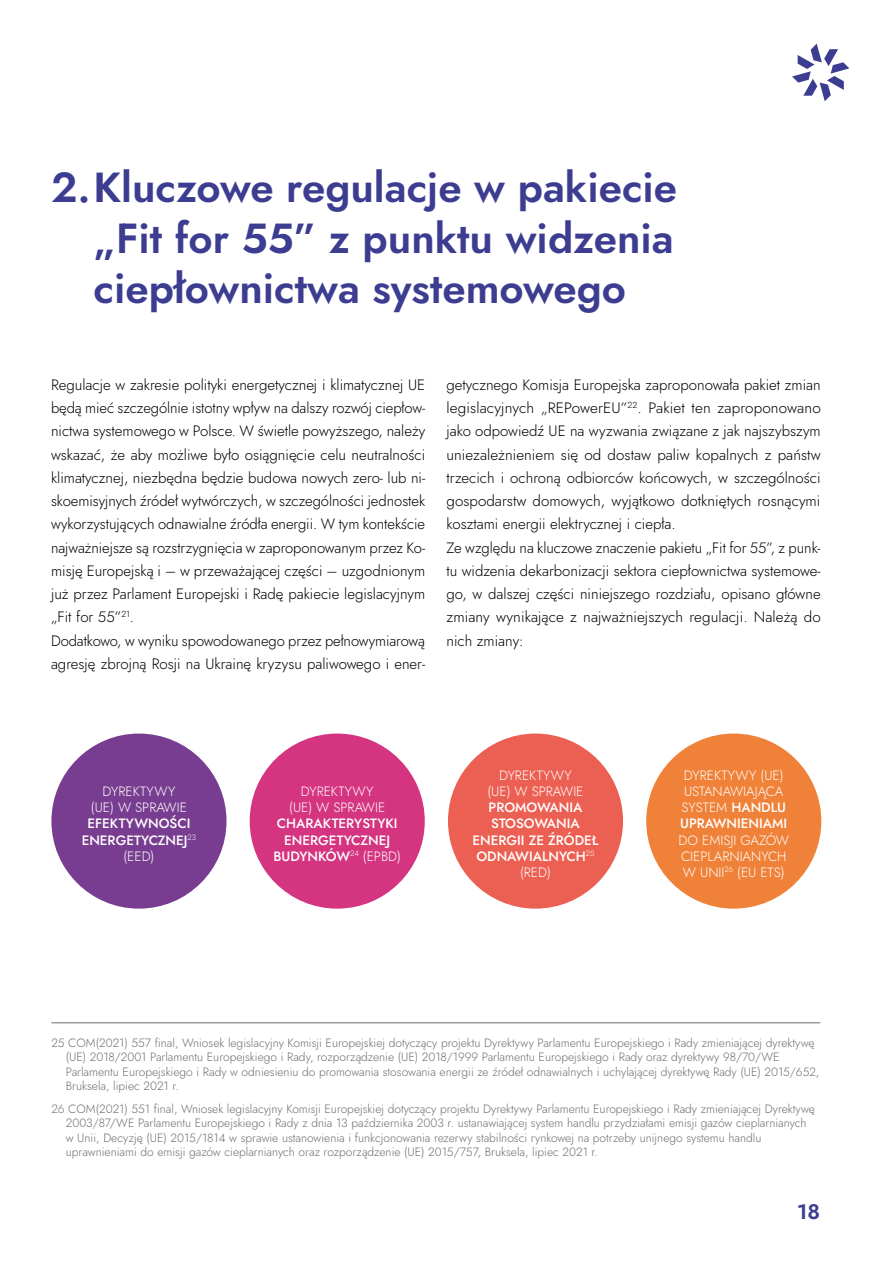
<style>
.page{position:relative;width:893px;height:1263px;background:#fff}
.page>*{position:absolute;margin:0;border:0;box-sizing:border-box;transform-origin:0 0}
.t1{font:600 42px/50.4px "Jost";color:#3c3d91;text-align:justify}
.t2{font:600 21px "Jost";color:#3c3d91}
.t3{font:300 15px/23.2px "Jost";color:#000}
.t4{font:300 13.5px/16.2px "Jost";color:#fff;text-align:center}
.t5{font:500 13.5px/16.2px "Jost";color:#fff;text-align:center}
.t6{font:300 12px/14.4px "Jost";color:#706f6f}
.s1{font-weight:300}
.s2{font-weight:500}
</style>
<div class="page">
<svg style="left:792px;top:44px;width:57px;height:57px"></svg>
<hr style="left:51px;top:1022px;width:769px;height:1px;background:#9d9d9c">
<div style="left:51px;top:733px;width:175px;height:176px;background:#783d90;border-radius:50%"></div>
<div style="left:250px;top:733px;width:175px;height:176px;background:#d43480;border-radius:50%"></div>
<div style="left:448px;top:733px;width:175px;height:176px;background:#ec6053;border-radius:50%"></div>
<div style="left:646px;top:733px;width:175px;height:176px;background:#f08138;border-radius:50%"></div>
<h1 class="t1" style="left:94px;top:163px;width:585px;text-indent:-43px">2.Kluczowe regulacje w pakiecie „Fit for 55” z punktu widzenia ciepłownictwa systemowego</h1>
<p class="t3" style="left:51px;top:373px;width:376px">Regulacje w zakresie polityki energetycznej i klimatycznej UE będą mieć szczególnie istotny wpływ na dalszy rozwój ciepłow&shy;nictwa systemowego w Polsce. W świetle powyższego, należy wskazać, że aby możliwe było osiągnięcie celu neutralności klimatycznej, niezbędna będzie budowa nowych zero- lub ni&shy;skoemisyjnych źródeł wytwórczych, w szczególności jednostek wykorzystujących odnawialne źródła energii. W tym kontekście najważniejsze są rozstrzygnięcia w zaproponowanym przez Ko&shy;misję Europejską i – w przeważającej części – uzgodnionym już przez Parlament Europejski i Radę pakiecie legislacyjnym „Fit for 55”<sup>21</sup>.<br>Dodatkowo, w wyniku spowodowanego przez pełnowymiarową agresję zbrojną Rosji na Ukrainę kryzysu paliwowego i ener-</p>
<p class="t3" style="left:446px;top:373px;width:376px">getycznego Komisja Europejska zaproponowała pakiet zmian legislacyjnych „REPowerEU”<sup>22</sup>. Pakiet ten zaproponowano jako odpowiedź UE na wyzwania związane z jak najszybszym uniezależnieniem się od dostaw paliw kopalnych z państw trzecich i ochroną odbiorców końcowych, w szczególności gospodarstw domowych, wyjątkowo dotkniętych rosnącymi kosztami energii elektrycznej i ciepła.<br>Ze względu na kluczowe znaczenie pakietu „Fit for 55”, z punk&shy;tu widzenia dekarbonizacji sektora ciepłownictwa systemowe&shy;go, w dalszej części niniejszego rozdziału, opisano główne zmiany wynikające z najważniejszych regulacji. Należą do nich zmiany:</p>
<p class="t4" style="left:91px;top:783px;width:97px">DYREKTYWY (UE) W SPRAWIE</p>
<p class="t5" style="left:82px;top:816px;width:116px">EFEKTYWNOŚCI<br>ENERGETYCZNEJ<sup>23 </sup><span class="s1">(EED)</span></p>
<p class="t4" style="left:289px;top:783px;width:97px">DYREKTYWY (UE) W SPRAWIE</p>
<p class="t5" style="left:273px;top:816px;width:129px">CHARAKTERYSTYKI<br>ENERGETYCZNEJ<br>BUDYNKÓW<sup>24</sup> <span class="s1">(EPBD)</span></p>
<p class="t4" style="left:487px;top:767px;width:97px">DYREKTYWY (UE) W SPRAWIE</p>
<p class="t5" style="left:472px;top:799px;width:128px">PROMOWANIA<br>STOSOWANIA<br>ENERGII ZE ŹRÓDEŁ<br>ODNAWIALNYCH<sup>25 </sup><span class="s1">(RED)</span></p>
<p class="t4" style="left:680px;top:767px;width:109px;text-align:left">DYREKTYWY (UE)<br>USTANAWIAJĄCA<br>SYSTEM <span class="s2">HANDLU<br>UPRAWNIENIAMI</span></p>
<p class="t4" style="left:679px;top:832px;width:112px;text-align:left">DO EMISJI GAZÓW<br>CIEPLARNIANYCH<br>W UNII<sup>26</sup> (EU ETS)</p>
<p class="t6" style="left:66px;top:1036px;width:755px;text-indent:-14px">25 COM(2021) 557 final, Wniosek legislacyjny Komisji Europejskiej dotyczący projektu Dyrektywy Parlamentu Europejskiego i Rady zmieniającej dyrektywę (UE) 2018/2001 Parlamentu Europejskiego i Rady, rozporządzenie (UE) 2018/1999 Parlamentu Europejskiego i Rady oraz dyrektywy 98/70/WE Parlamentu Europejskiego i Rady w odniesieniu do promowania stosowania energii ze źródeł odnawialnych i uchylającej dyrektywę Rady (UE) 2015/652, Bruksela, lipiec 2021 r.</p>
<p class="t6" style="left:66px;top:1102px;width:751px;text-indent:-14px">26 COM(2021) 551 final, Wniosek legislacyjny Komisji Europejskiej dotyczący projektu Dyrektywy Parlamentu Europejskiego i Rady zmieniającej Dyrektywę 2003/87/WE Parlamentu Europejskiego i Rady z dnia 13 października 2003 r. ustanawiającej system handlu przydziałami emisji gazów cieplarnianych w Unii, Decyzję (UE) 2015/1814 w sprawie ustanowienia i funkcjonowania rezerwy stabilności rynkowej na potrzeby unijnego systemu handlu uprawnieniami do emisji gazów cieplarnianych oraz rozporządzenie (UE) 2015/757, Bruksela, lipiec 2021 r.</p>
<h2 class="t2" style="left:797px;top:1197px;width:24px">18</h2>
</div>
